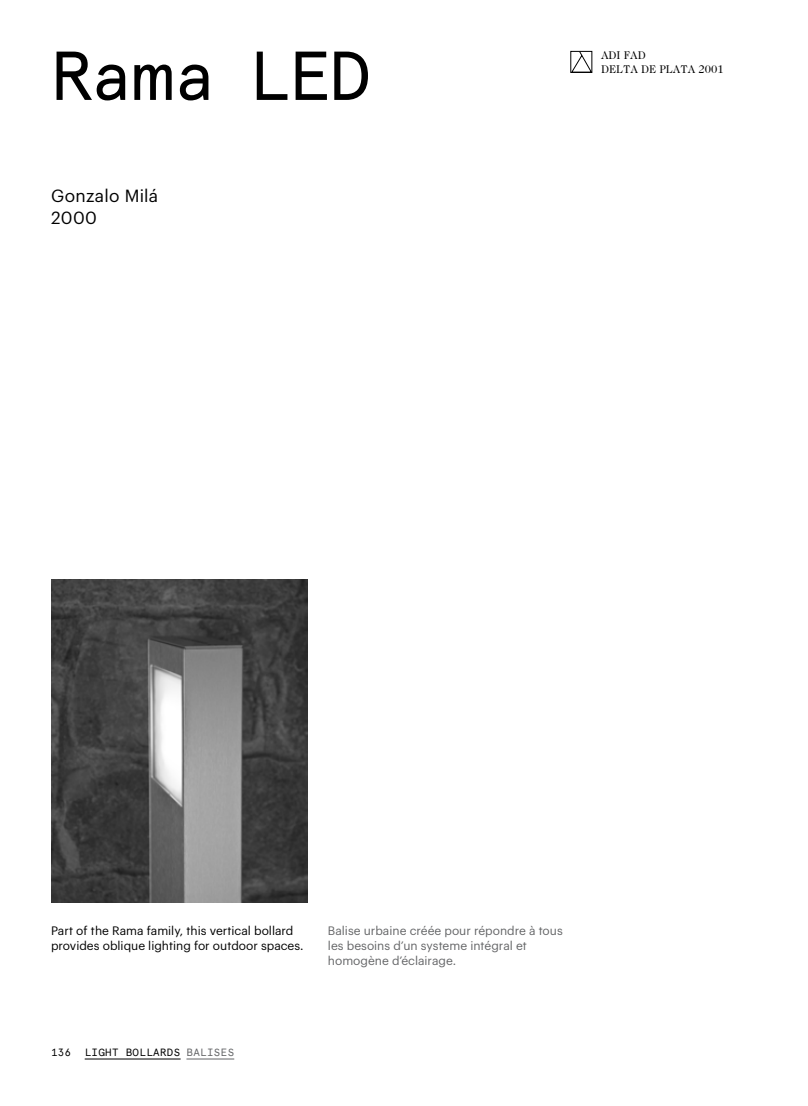
<style>
.page{position:relative;width:808px;height:1106px;background:#fff}
.page>*{position:absolute;margin:0;border:0;box-sizing:border-box;transform-origin:0 0}
.t1{font:69px "Apercu Mono";letter-spacing:-.045em;color:#000}
.t2{font:17.25px/22.5px "Graphik";letter-spacing:.015em;color:#000}
.t3{font:12px/15.3px "Graphik";color:#646567}
.t4{font:12px/15.3px "Graphik";color:#000}
.t5{font:11.4px/13.6px "Caslon Two Twenty Four";color:#000}
.t6{font:10.5px "Apercu Mono";color:#000}
.t7{font:10.5px "Apercu Mono";color:#646567}
.s1{color:#fff}
.s2{color:#000}
</style>
<div class="page">
<img style="left:51px;top:580px;width:257px;height:322px">
<svg style="left:570px;top:50px;width:23px;height:23px"></svg>
<hr style="left:85px;top:1058px;width:96px;height:1px;background:#000">
<hr style="left:186px;top:1058px;width:48px;height:1px;background:#646567">
<h1 class="t1" style="left:51px;top:34px;width:322px">RAMA<span class="s1">I</span>LED</h1>
<h2 class="t2" style="left:51px;top:183px;width:109px">Gonzalo Milá<br>2000</h2>
<p class="t5" style="left:601px;top:48px;width:124px">ADI FAD<br>DELTA DE PLATA 2001</p>
<p class="t4" style="left:51px;top:921px;width:254px">Part of the Rama family, this vertical bollard provides oblique lighting for outdoor spaces.</p>
<p class="t3" style="left:328px;top:921px;width:236px">Balise urbaine créée pour répondre à tous les besoins d’un systeme intégral et homogène d’éclairage.</p>
<p class="t6" style="left:51px;top:1046px;width:21px">136</p>
<p class="t6" style="left:85px;top:1046px;width:22px">LIGHT</p>
<p class="t6" style="left:126px;top:1046px;width:8px">BOLLAR</p>
<p class="t7" style="left:167px;top:1046px;width:48px"><span class="s2">DS</span> BALISES</p>
</div>
